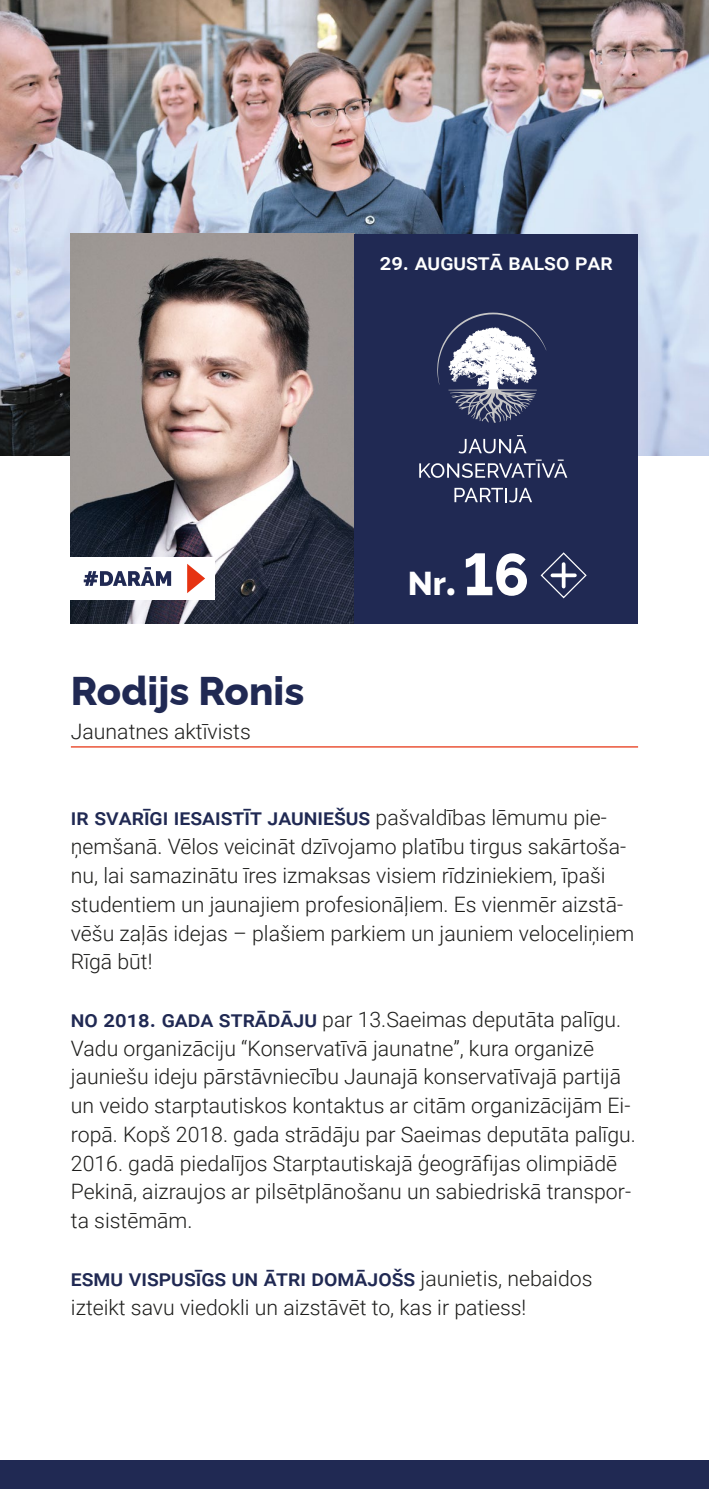
<style>
.page{position:relative;width:709px;height:1489px;background:#fff}
.page>*{position:absolute;margin:0;border:0;box-sizing:border-box;transform-origin:0 0}
.t1{font:800 40px "Raleway";color:#202953}
.t2{font:800 33px "Raleway";color:#fff}
.t3{font:500 22.5px "Roboto";color:#202953}
.t4{font:500 22.5px "Roboto";color:#fff}
.t5{font:300 21.25px/28.8px "Roboto";color:#1d1d1b}
.s1{font-family:"Myriad Pro";font-weight:700;font-size:39.5px}
.s2{font-size:58.5px}
.s3{font-weight:300;font-size:21.25px;color:#1d1d1b}
.s4{font-weight:500;font-size:22.5px;color:#202953}
</style>
<div class="page">
<img style="left:0;top:0;width:709px;height:455px">
<img style="left:71px;top:234px;width:283px;height:389px">
<hr style="left:71px;top:746px;width:567px;height:1px;background:#e63312">
<div style="left:0;top:1460px;width:709px;height:28px;background:#202953"></div>
<div style="left:354px;top:234px;width:283px;height:389px;background:#202953"></div>
<svg style="left:540px;top:552px;width:47px;height:47px"></svg>
<svg style="left:552px;top:573px;width:23px;height:4px"></svg>
<hr style="left:562px;top:564px;width:3px;height:22px;background:#fff">
<div style="left:27px;top:556px;width:188px;height:43px;background:#fff"></div>
<svg style="left:187px;top:564px;width:18px;height:29px"></svg>
<svg style="left:84px;top:567px;width:87px;height:19px"></svg>
<svg style="left:437px;top:312px;width:109px;height:111px"></svg>
<svg style="left:458px;top:435px;width:68px;height:18px"></svg>
<svg style="left:419px;top:459px;width:148px;height:19px"></svg>
<svg style="left:454px;top:488px;width:78px;height:14px"></svg>
<p class="t4" style="left:380px;top:247px;width:234px">29. AUGUSTĀ BALSO PAR</p>
<h1 class="t1" style="left:71px;top:659px;width:235px">Rodijs Ronis</h1>
<p class="t5" style="left:71px;top:716px;width:181px">Jaunatnes aktīvists</p>
<h2 class="t2" style="left:407px;top:557px;width:123px">Nr<span class="s1">.</span> <span class="s2">16</span></h2>
<p class="t3" style="left:71px;top:801px;width:537px">IR SVARĪGI IESAISTĪT JAUNIEŠUS <span class="s3">pašvaldības lēmumu pie-</span></p>
<p class="t5" style="left:71px;top:831px;width:565px">ņemšanā. Vēlos veicināt dzīvojamo platību tirgus sakārtoša&shy;nu, lai samazinātu īres izmaksas visiem rīdziniekiem, īpaši studentiem un jaunajiem profesionāļiem. Es vienmēr aizstā&shy;vēšu zaļās idejas – plašiem parkiem un jauniem veloceliņiem Rīgā būt!</p>
<p class="t5" style="left:71px;top:1004px;width:566px"><span class="s4">NO 2018. GADA STRĀDĀJU</span> par 13.Saeimas deputāta palīgu.<br>Vadu organizāciju “Konservatīvā jaunatne”, kura organizē jauniešu ideju pārstāvniecību Jaunajā konservatīvajā partijā un veido starptautiskos kontaktus ar citām organizācijām Ei&shy;ropā. Kopš 2018. gada strādāju par Saeimas deputāta palīgu.<br>2016. gadā piedalījos Starptautiskajā ģeogrāfijas olimpiādē Pekinā, aizraujos ar pilsētplānošanu un sabiedriskā transpor&shy;ta sistēmām.</p>
<p class="t3" style="left:71px;top:1261px;width:523px">ESMU VISPUSĪGS UN ĀTRI DOMĀJOŠS <span class="s3">jaunietis, nebaidos</span></p>
<p class="t5" style="left:71px;top:1291px;width:457px">izteikt savu viedokli un aizstāvēt to, kas ir patiess!</p>
</div>
